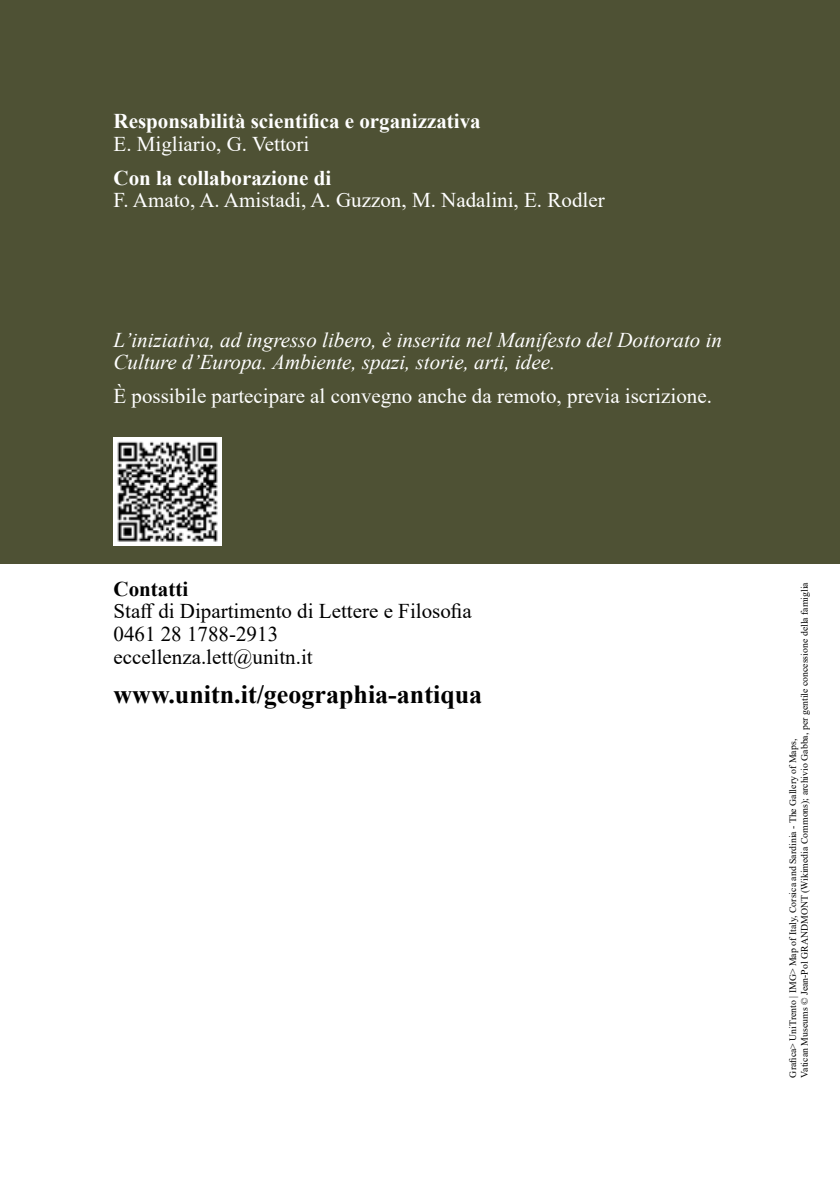
<style>
.page{position:relative;width:840px;height:1191px;background:#fff}
.page>*{position:absolute;margin:0;border:0;box-sizing:border-box;transform-origin:0 0}
.t1{font:700 26px "Times New Roman";color:#000}
.t2{font:21px "Times New Roman";color:#fff}
.t3{font:italic 21px/22.6px "Times New Roman";color:#fff}
.t4{font:21px/22.6px "Times New Roman";color:#000}
.t5{font:700 21px "Times New Roman";color:#fff}
.t6{font:700 21px "Times New Roman";color:#000}
.t7{font:9.8px/11.8px "Times New Roman";color:#000}
</style>
<div class="page">
<div style="left:0;top:0;width:839px;height:564px;background:#4e5134"></div>
<img style="left:113px;top:437px;width:108px;height:108px">
<h2 class="t5" style="left:113px;top:106px;width:368px">Responsabilità scientifica e organizzativa</h2>
<h2 class="t2" style="left:113px;top:129px;width:197px">E. Migliario, G. Vettori</h2>
<h2 class="t5" style="left:113px;top:162px;width:219px">Con la collaborazione di</h2>
<h2 class="t2" style="left:113px;top:185px;width:492px">F. Amato, A. Amistadi, A. Guzzon, M. Nadalini, E. Rodler</h2>
<h2 class="t3" style="left:113px;top:328px;width:609px">L’iniziativa, ad ingresso libero, è inserita nel Manifesto del Dottorato in<br>Culture d’Europa. Ambiente, spazi, storie, arti, idee.</h2>
<h2 class="t2" style="left:113px;top:381px;width:599px">È possibile partecipare al convegno anche da remoto, previa iscrizione.</h2>
<h2 class="t6" style="left:113px;top:573px;width:76px">Contatti</h2>
<h2 class="t4" style="left:113px;top:599px;width:360px">Staff di Dipartimento di Lettere e Filosofia<br>0461 28 1788-2913 eccellenza.lett@unitn.it</h2>
<h1 class="t1" style="left:113px;top:675px;width:370px">www.unitn.it/geographia-antiqua</h1>
<p class="t7" style="left:786px;top:1077px;width:497px;rotate:-90deg">Grafica&gt; UniTrento | IMG&gt; Map of Italy, Corsica and Sardinia - The Gallery of Maps,<br>Vatican Museums © Jean-Pol GRANDMONT (Wikimedia Commons); archivio Gabba, per gentile concessione della famiglia</p>
</div>
